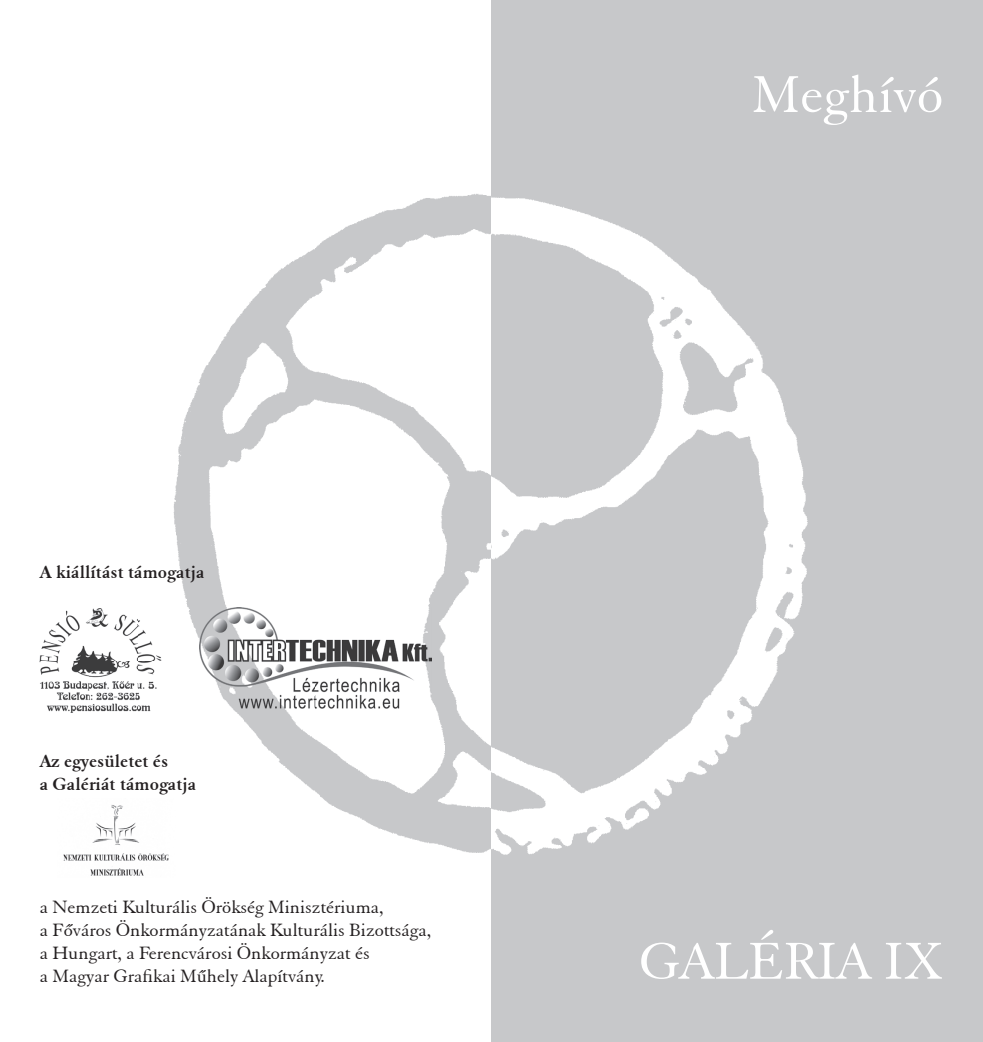
<style>
.page{position:relative;width:983px;height:1042px;background:#fff}
.page>*{position:absolute;margin:0;border:0;box-sizing:border-box;transform-origin:0 0}
.t1{font:56px "Elegant Garamond PFL";color:#fff}
.t2{font:19.25px/23.1px "Elegant Garamond PFL";color:#231f20}
.t3{font:700 19.25px/23.1px "Elegant Garamond PFL";color:#231f20}
</style>
<div class="page">
<div style="left:491px;top:0;width:491px;height:1042px;background:#c7c8ca"></div>
<img style="left:173px;top:194px;width:635px;height:661px">
<img style="left:63px;top:798px;width:113px;height:78px">
<img style="left:199px;top:608px;width:232px;height:103px">
<img style="left:40px;top:608px;width:122px;height:105px">
<p class="t3" style="left:40px;top:559px;width:166px">A kiállítást támogatja</p>
<p class="t3" style="left:40px;top:749px;width:158px">Az egyesületet és<br>a Galériát támogatja</p>
<p class="t2" style="left:40px;top:895px;width:393px">a Nemzeti Kulturális Örökség Minisztériuma,<br>a Fôváros Önkormányzatának Kulturális Bizottsága, a Hungart, a Ferencvárosi Önkormányzat és<br>a Magyar Grafikai Mûhely Alapítvány.</p>
<h1 class="t1" style="left:751px;top:59px;width:193px">Meghívó</h1>
<h1 class="t1" style="left:638px;top:926px;width:306px">GALÉRIA IX</h1>
</div>
